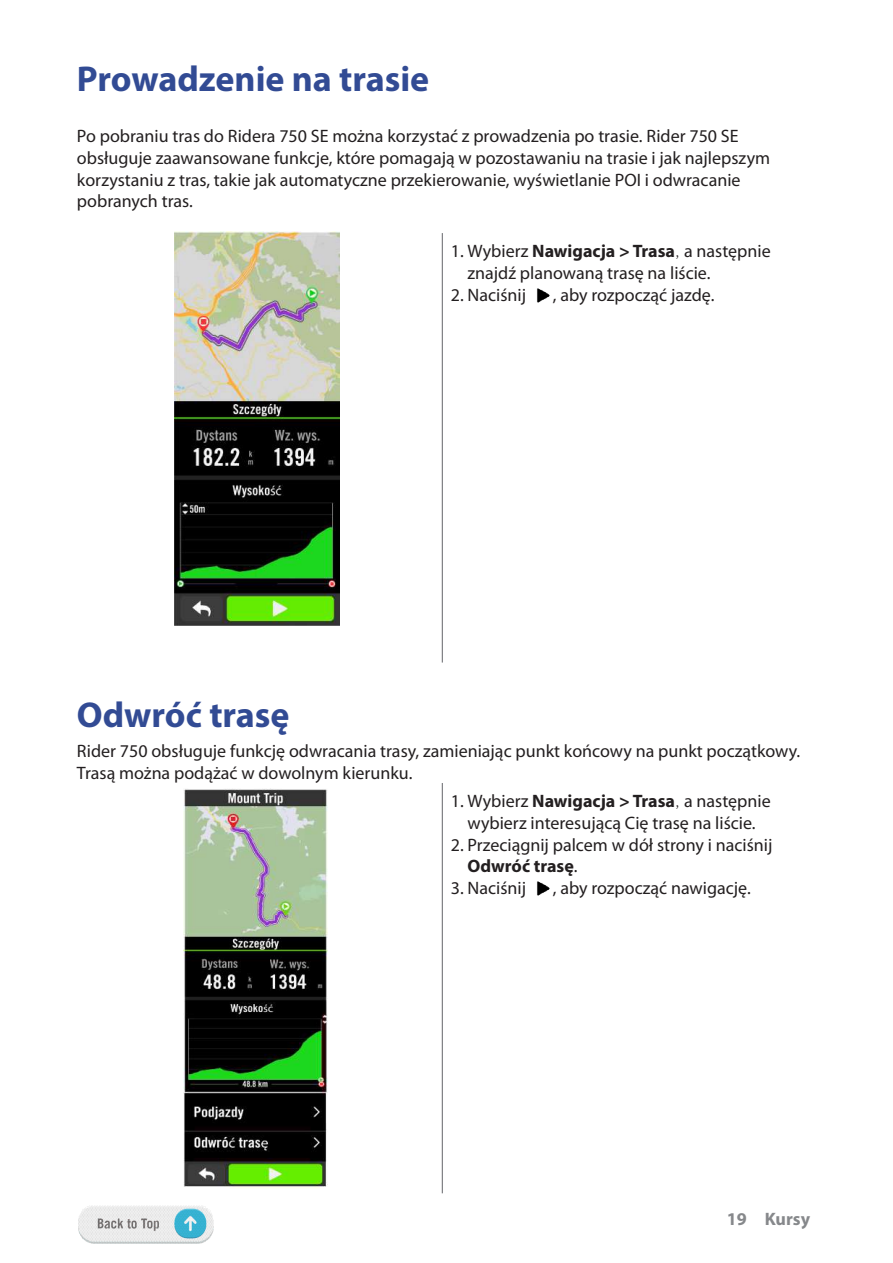
<style>
.page{position:relative;width:893px;height:1263px;background:#fff}
.page>*{position:absolute;margin:0;border:0;box-sizing:border-box;transform-origin:0 0}
.t1{font:700 36px "Myriad Pro";color:#324b94}
.t2{font:18px/21.6px "Myriad Pro";color:#231f20}
.t3{font:700 18px "Myriad Pro";color:#86888b}
.s1{font-weight:700}
.s2{font-family:"Adobe Ming Std";font-weight:300}
</style>
<div class="page">
<img style="left:79px;top:1206px;width:135px;height:37px">
<hr style="left:442px;top:233px;width:1px;height:429px;background:#63656a">
<img style="left:537px;top:288px;width:13px;height:15px">
<hr style="left:442px;top:783px;width:1px;height:410px;background:#63656a">
<img style="left:537px;top:881px;width:13px;height:15px">
<img style="left:174px;top:231px;width:166px;height:395px">
<img style="left:184px;top:789px;width:144px;height:399px">
<h1 class="t1" style="left:77px;top:55px;width:354px">Prowadzenie na trasie</h1>
<p class="t2" style="left:77px;top:125px;width:695px">Po pobraniu tras do Ridera 750 SE można korzystać z prowadzenia po trasie. Rider 750 SE obsługuje zaawansowane funkcje, które pomagają w pozostawaniu na trasie i jak najlepszym korzystaniu z tras, takie jak automatyczne przekierowanie, wyświetlanie POI i odwracanie pobranych tras.</p>
<p class="t2" style="left:468px;top:240px;width:305px;text-indent:-17px">1. Wybierz <span class="s1">Nawigacja &gt; Trasa</span><span class="s2">,</span> a następnie znajdź planowaną trasę na liście.</p>
<p class="t2" style="left:451px;top:283px;width:77px">2. Naciśnij</p>
<p class="t2" style="left:553px;top:283px;width:163px">, aby rozpocząć jazdę.</p>
<h1 class="t1" style="left:77px;top:691px;width:214px">Odwróć trasę</h1>
<p class="t2" style="left:77px;top:740px;width:725px">Rider 750 obsługuje funkcję odwracania trasy, zamieniając punkt końcowy na punkt początkowy.<br>Trasą można podążać w dowolnym kierunku.</p>
<p class="t2" style="left:451px;top:790px;width:321px;text-align:center">1. Wybierz <span class="s1">Nawigacja &gt; Trasa</span><span class="s2">,</span> a następnie wybierz interesującą Cię trasę na liście.</p>
<p class="t2" style="left:468px;top:833px;width:306px;text-indent:-17px">2. Przeciągnij palcem w dół strony i naciśnij<br><span class="s1">Odwróć trasę</span>.</p>
<p class="t2" style="left:451px;top:877px;width:77px">3. Naciśnij</p>
<p class="t2" style="left:553px;top:877px;width:199px">, aby rozpocząć nawigację.</p>
<p class="t3" style="left:727px;top:1208px;width:85px">19 Kursy</p>
</div>
